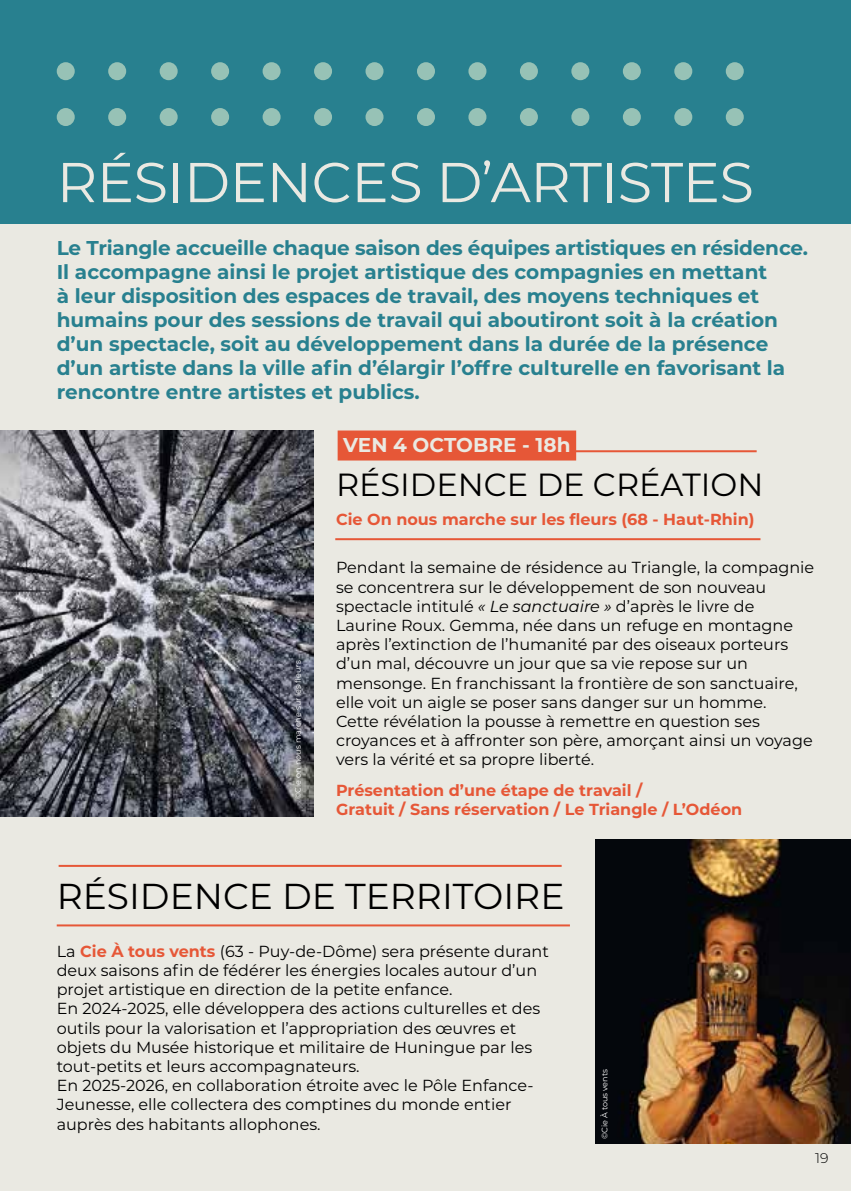
<style>
.page{position:relative;width:851px;height:1191px;background:#fff}
.page>*{position:absolute;margin:0;border:0;box-sizing:border-box;transform-origin:0 0}
.t1{font:56px "Montserrat";letter-spacing:-.01em;color:#eae9e2}
.t2{font:36px "Montserrat";color:#000}
.t3{font:32px "Montserrat";color:#000}
.t4{font:700 20px/24px "Montserrat";color:#28808f}
.t5{font:700 20px "Montserrat";color:#eae9e2}
.t6{font:16px/19.2px "Montserrat";color:#000}
.t7{font:700 16px/19.2px "Montserrat";color:#e65737}
.t8{font:300 14px "Montserrat";color:#000}
.t9{font:8px "Montserrat";color:#fff}
.s1{font-style:italic}
.s2{font-weight:700;color:#e65737}
</style>
<div class="page">
<div style="left:0;top:0;width:850px;height:1191px;background:#eae9e2"></div>
<div style="left:0;top:0;width:850px;height:223px;background:#28808f"></div>
<div style="left:57px;top:62px;width:18px;height:18px;background:#97c2b6;border-radius:50%"></div>
<div style="left:57px;top:108px;width:18px;height:18px;background:#97c2b6;border-radius:50%"></div>
<div style="left:108px;top:62px;width:18px;height:18px;background:#97c2b6;border-radius:50%"></div>
<div style="left:108px;top:108px;width:18px;height:18px;background:#97c2b6;border-radius:50%"></div>
<div style="left:160px;top:62px;width:18px;height:18px;background:#97c2b6;border-radius:50%"></div>
<div style="left:160px;top:108px;width:18px;height:18px;background:#97c2b6;border-radius:50%"></div>
<div style="left:211px;top:62px;width:18px;height:18px;background:#97c2b6;border-radius:50%"></div>
<div style="left:211px;top:108px;width:18px;height:18px;background:#97c2b6;border-radius:50%"></div>
<div style="left:262px;top:62px;width:18px;height:18px;background:#97c2b6;border-radius:50%"></div>
<div style="left:262px;top:108px;width:18px;height:18px;background:#97c2b6;border-radius:50%"></div>
<div style="left:314px;top:62px;width:18px;height:18px;background:#97c2b6;border-radius:50%"></div>
<div style="left:314px;top:108px;width:18px;height:18px;background:#97c2b6;border-radius:50%"></div>
<div style="left:365px;top:62px;width:18px;height:18px;background:#97c2b6;border-radius:50%"></div>
<div style="left:365px;top:108px;width:18px;height:18px;background:#97c2b6;border-radius:50%"></div>
<div style="left:417px;top:62px;width:18px;height:18px;background:#97c2b6;border-radius:50%"></div>
<div style="left:417px;top:108px;width:18px;height:18px;background:#97c2b6;border-radius:50%"></div>
<div style="left:468px;top:62px;width:18px;height:18px;background:#97c2b6;border-radius:50%"></div>
<div style="left:468px;top:108px;width:18px;height:18px;background:#97c2b6;border-radius:50%"></div>
<div style="left:520px;top:62px;width:18px;height:18px;background:#97c2b6;border-radius:50%"></div>
<div style="left:520px;top:108px;width:18px;height:18px;background:#97c2b6;border-radius:50%"></div>
<div style="left:571px;top:62px;width:18px;height:18px;background:#97c2b6;border-radius:50%"></div>
<div style="left:571px;top:108px;width:18px;height:18px;background:#97c2b6;border-radius:50%"></div>
<div style="left:725px;top:62px;width:18px;height:18px;background:#97c2b6;border-radius:50%"></div>
<div style="left:725px;top:108px;width:18px;height:18px;background:#97c2b6;border-radius:50%"></div>
<div style="left:622px;top:62px;width:18px;height:18px;background:#97c2b6;border-radius:50%"></div>
<div style="left:622px;top:108px;width:18px;height:18px;background:#97c2b6;border-radius:50%"></div>
<div style="left:674px;top:62px;width:18px;height:18px;background:#97c2b6;border-radius:50%"></div>
<div style="left:674px;top:108px;width:18px;height:18px;background:#97c2b6;border-radius:50%"></div>
<hr style="left:573px;top:450px;width:183px;height:2px;background:#e65737">
<hr style="left:335px;top:538px;width:425px;height:2px;background:#e65737">
<div style="left:337px;top:430px;width:239px;height:30px;background:#e65737"></div>
<img style="left:0;top:431px;width:313px;height:385px">
<hr style="left:59px;top:865px;width:502px;height:2px;background:#e65737">
<hr style="left:57px;top:924px;width:513px;height:2px;background:#e65737">
<img style="left:595px;top:840px;width:255px;height:303px">
<h1 class="t1" style="left:57px;top:144px;width:698px">RÉSIDENCES D’ARTISTES</h1>
<p class="t4" style="left:57px;top:234px;width:752px">Le Triangle accueille chaque saison des équipes artistiques en résidence.<br>Il accompagne ainsi le projet artistique des compagnies en mettant<br>à leur disposition des espaces de travail, des moyens techniques et humains pour des sessions de travail qui aboutiront soit à la création d’un spectacle, soit au développement dans la durée de la présence d’un artiste dans la ville afin d’élargir l’offre culturelle en favorisant la rencontre entre artistes et publics.</p>
<p class="t9" style="left:292px;top:799px;width:140px;rotate:-90deg">©Cie on nous marche sur les fleurs</p>
<p class="t5" style="left:343px;top:430px;width:229px">VEN 4 OCTOBRE - 18h</p>
<h3 class="t3" style="left:336px;top:463px;width:429px">RÉSIDENCE DE CRÉATION</h3>
<p class="t7" style="left:336px;top:509px;width:420px">Cie On nous marche sur les fleurs (68 - Haut-Rhin)</p>
<p class="t6" style="left:336px;top:557px;width:479px">Pendant la semaine de résidence au Triangle, la compagnie se concentrera sur le développement de son nouveau spectacle intitulé <span class="s1">« Le sanctuaire »</span> d’après le livre de Laurine Roux. Gemma, née dans un refuge en montagne après l’extinction de l’humanité par des oiseaux porteurs d’un mal, découvre un jour que sa vie repose sur un mensonge. En franchissant la frontière de son sanctuaire, elle voit un aigle se poser sans danger sur un homme.<br>Cette révélation la pousse à remettre en question ses croyances et à affronter son père, amorçant ainsi un voyage vers la vérité et sa propre liberté.</p>
<p class="t7" style="left:336px;top:780px;width:407px">Présentation d’une étape de travail /<br>Gratuit / Sans réservation / Le Triangle / L’Odéon</p>
<h2 class="t2" style="left:57px;top:871px;width:509px">RÉSIDENCE DE TERRITOIRE</h2>
<p class="t6" style="left:57px;top:941px;width:493px">La <span class="s2">Cie À tous vents</span> (63 - Puy-de-Dôme) sera présente durant deux saisons afin de fédérer les énergies locales autour d’un projet artistique en direction de la petite enfance.<br>En 2024-2025, elle développera des actions culturelles et des outils pour la valorisation et l’appropriation des œuvres et objets du Musée historique et militaire de Huningue par les tout-petits et leurs accompagnateurs.<br>En 2025-2026, en collaboration étroite avec le Pôle Enfance-Jeunesse, elle collectera des comptines du monde entier auprès des habitants allophones.</p>
<p class="t9" style="left:599px;top:1139px;width:72px;rotate:-90deg">©Cie À tous vents</p>
<p class="t8" style="left:815px;top:1148px;width:15px">19</p>
</div>
